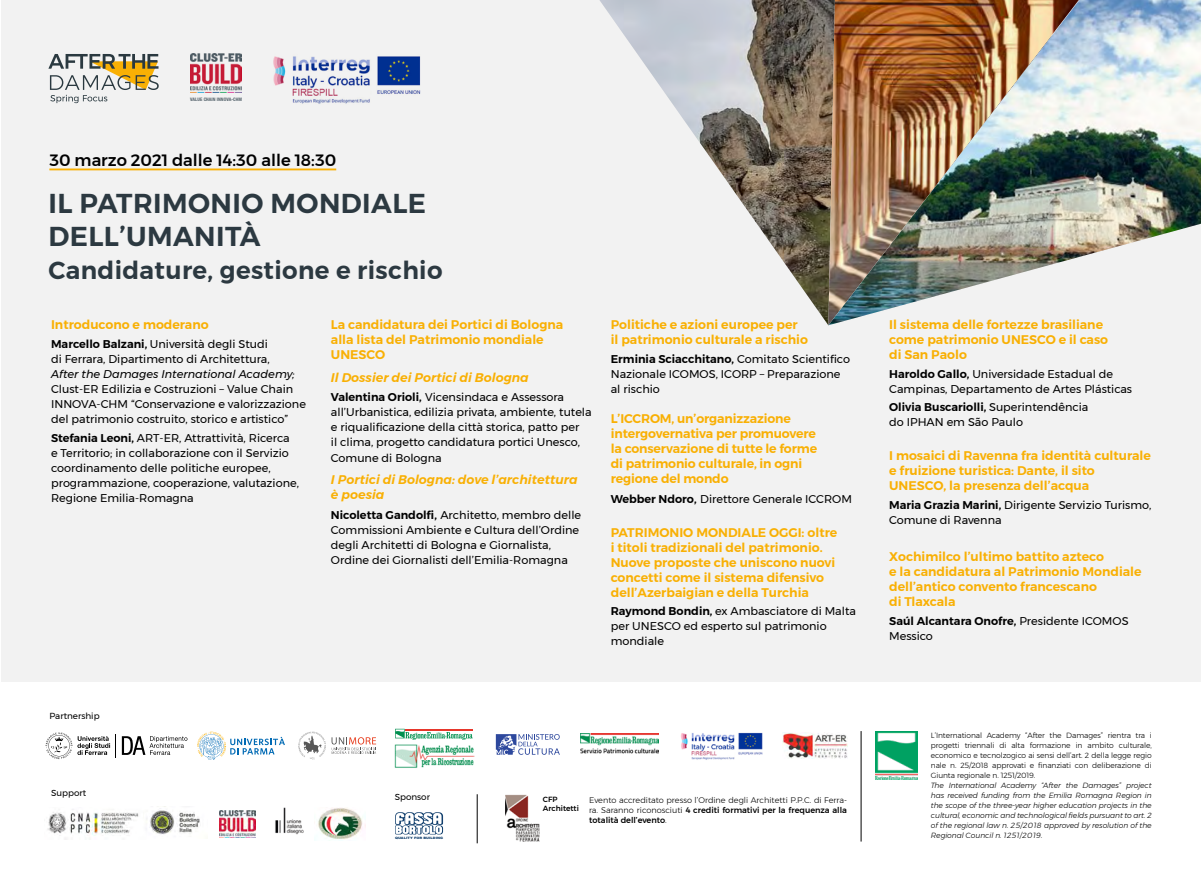
<style>
.page{position:relative;width:1201px;height:877px;background:#fff}
.page>*{position:absolute;margin:0;border:0;box-sizing:border-box;transform-origin:0 0}
.t1{font:600 27.25px/32.8px "Montserrat";letter-spacing:.015em;color:#2c3941}
.t2{font:600 24.5px "Montserrat";letter-spacing:.015em;color:#2c3941}
.t3{font:500 16.38px "Montserrat";color:#000}
.t4{font:600 12.5px/15px "Montserrat";color:#f9b004}
.t5{font:italic 600 12.5px/15.6px "Montserrat";color:#f9b004}
.t6{font:11.25px/15px "Montserrat";color:#000}
.t7{font:italic 11.25px "Montserrat";color:#000}
.t8{font:8.75px "Montserrat";color:#000}
.t9{font:300 8.12px/9.8px "Montserrat";color:#000;text-align:justify}
.t10{font:italic 300 7.5px/10px "Montserrat";letter-spacing:-.01em;color:#000;text-align:justify}
.t11{font:300 7.5px/10px "Montserrat";letter-spacing:-.01em;color:#000;text-align:justify}
.t12{font:500 7.5px/9px "Montserrat";color:#000}
.t13{font:700 condensed 4.75px "Helvetica Neue";letter-spacing:.01em;color:#55636c}
.t14{font:900 3.12px "Arial";color:#12406e;scale:1.15 1}
.s1{font-weight:600}
.s2{font-weight:500}
</style>
<div class="page">
<svg style="left:298px;top:732px;width:78px;height:28px"></svg>
<svg style="left:197px;top:732px;width:88px;height:28px"></svg>
<svg style="left:122px;top:736px;width:65px;height:19px"></svg>
<svg style="left:46px;top:732px;width:70px;height:27px"></svg>
<img style="left:275px;top:807px;width:29px;height:28px">
<img style="left:150px;top:806px;width:50px;height:29px">
<img style="left:47px;top:809px;width:100px;height:30px">
<img style="left:219px;top:810px;width:36px;height:28px">
<img style="left:318px;top:808px;width:48px;height:31px">
<img style="left:681px;top:732px;width:82px;height:28px">
<svg style="left:395px;top:812px;width:48px;height:23px"></svg>
<img style="left:505px;top:795px;width:34px;height:46px">
<hr style="left:860px;top:731px;width:1px;height:111px;background:#000">
<hr style="left:477px;top:794px;width:1px;height:49px;background:#000">
<img style="left:875px;top:731px;width:42px;height:49px">
<img style="left:782px;top:732px;width:64px;height:26px">
<svg style="left:395px;top:729px;width:77px;height:11px"></svg>
<img style="left:394px;top:744px;width:80px;height:24px">
<img style="left:580px;top:734px;width:78px;height:20px">
<svg style="left:495px;top:734px;width:64px;height:21px"></svg>
<div style="left:1px;top:1px;width:1198px;height:681px;background:#f2f2f2"></div>
<hr style="left:49px;top:169px;width:287px;height:1px;background:#f9b004">
<img style="left:273px;top:56px;width:148px;height:48px">
<svg style="left:48px;top:54px;width:111px;height:49px"></svg>
<img style="left:191px;top:54px;width:50px;height:39px">
<img style="left:599px;top:0;width:229px;height:325px">
<img style="left:828px;top:0;width:372px;height:325px">
<p class="t13" style="left:190px;top:97px;width:53px">VALUE CHAIN INNOVA-CHM</p>
<h3 class="t3" style="left:49px;top:147px;width:288px">30 marzo 2021 dalle 14:30 alle 18:30</h3>
<h1 class="t1" style="left:48px;top:187px;width:379px">IL PATRIMONIO MONDIALE<br>DELL’UMANITÀ</h1>
<h2 class="t2" style="left:48px;top:251px;width:395px">Candidature, gestione e rischio</h2>
<p class="t4" style="left:51px;top:317px;width:159px">Introducono e moderano</p>
<p class="t6" style="left:51px;top:336px;width:220px;line-height:15.6px"><span class="s1">Marcello Balzani,</span> Università degli Studi di Ferrara, Dipartimento di Architettura,</p>
<p class="t7" style="left:51px;top:366px;width:245px">After the Damages International Academy;</p>
<p class="t6" style="left:51px;top:382px;width:256px">Clust-ER Edilizia e Costruzioni – Value Chain<br>INNOVA-CHM “Conservazione e valorizzazione del patrimonio costruito, storico e artistico”</p>
<p class="t6" style="left:51px;top:430px;width:249px"><span class="s1">Stefania Leoni,</span> ART-ER, Attrattività, Ricerca e Territorio; in collaborazione con il Servizio coordinamento delle politiche europee, programmazione, cooperazione, valutazione, Regione Emilia-Romagna</p>
<p class="t4" style="left:331px;top:317px;width:234px">La candidatura dei Portici di Bologna alla lista del Patrimonio mondiale<br>UNESCO</p>
<p class="t5" style="left:331px;top:370px;width:199px">Il Dossier dei Portici di Bologna</p>
<p class="t6" style="left:331px;top:389px;width:262px"><span class="s1">Valentina Orioli,</span> Vicensindaca e Assessora all’Urbanistica, edilizia privata, ambiente, tutela e riqualificazione della città storica, patto per<br>il clima, progetto candidatura portici Unesco, Comune di Bologna</p>
<p class="t5" style="left:331px;top:472px;width:248px">I Portici di Bologna: dove l’architettura è poesia</p>
<p class="t6" style="left:331px;top:507px;width:252px"><span class="s1">Nicoletta Gandolfi,</span> Architetto, membro delle Commissioni Ambiente e Cultura dell’Ordine degli Architetti di Bologna e Giornalista, Ordine dei Giornalisti dell’Emilia-Romagna</p>
<p class="t4" style="left:610px;top:317px;width:199px">Politiche e azioni europee per il patrimonio culturale a rischio</p>
<p class="t6" style="left:610px;top:351px;width:241px"><span class="s1">Erminia Sciacchitano,</span> Comitato Scientifico<br>Nazionale ICOMOS, ICORP – Preparazione al rischio</p>
<p class="t4" style="left:610px;top:411px;width:208px">L’ICCROM, un’organizzazione intergovernativa per promuovere la conservazione di tutte le forme di patrimonio culturale, in ogni regione del mondo</p>
<p class="t6" style="left:610px;top:491px;width:243px"><span class="s1">Webber Ndoro,</span> Direttore Generale ICCROM</p>
<p class="t4" style="left:610px;top:525px;width:228px">PATRIMONIO MONDIALE OGGI: oltre i titoli tradizionali del patrimonio.<br>Nuove proposte che uniscono nuovi concetti come il sistema difensivo dell’Azerbaigian e della Turchia</p>
<p class="t6" style="left:610px;top:604px;width:247px"><span class="s1">Raymond Bondin,</span> ex Ambasciatore di Malta per UNESCO ed esperto sul patrimonio mondiale</p>
<p class="t8" style="left:49px;top:710px;width:52px">Partnership</p>
<p class="t8" style="left:51px;top:786px;width:37px">Support</p>
<p class="t8" style="left:394px;top:790px;width:37px">Sponsor</p>
<p class="t14" style="left:395px;top:836px;width:43px">QUALITY FOR BUILDING</p>
<p class="t12" style="left:543px;top:795px;width:37px">CFP<br>Architetti</p>
<p class="t9" style="left:589px;top:795px;width:259px">Evento accreditato presso l’Ordine degli Architetti P.P.C. di Ferra&shy;ra. Saranno riconosciuti <span class="s2">4 crediti formativi per la frequenza alla totalità dell’evento</span>.</p>
<p class="t4" style="left:889px;top:317px;width:220px">Il sistema delle fortezze brasiliane come patrimonio UNESCO e il caso di San Paolo</p>
<p class="t6" style="left:889px;top:366px;width:244px"><span class="s1">Haroldo Gallo,</span> Universidade Estadual de<br>Campinas, Departamento de Artes Plásticas</p>
<p class="t6" style="left:889px;top:400px;width:201px"><span class="s1">Olivia Buscariolli,</span> Superintendência do IPHAN em São Paulo</p>
<p class="t4" style="left:889px;top:448px;width:263px">I mosaici di Ravenna fra identità culturale e fruizione turistica: Dante, il sito<br>UNESCO, la presenza dell’acqua</p>
<p class="t6" style="left:889px;top:497px;width:264px"><span class="s1">Maria Grazia Marini,</span> Dirigente Servizio Turismo,<br>Comune di Ravenna</p>
<p class="t4" style="left:889px;top:549px;width:254px">Xochimilco l’ultimo battito azteco<br>e la candidatura al Patrimonio Mondiale dell’antico convento francescano<br>di Tlaxcala</p>
<p class="t6" style="left:889px;top:613px;width:241px;line-height:15.6px"><span class="s1">Saúl Alcantara Onofre,</span> Presidente ICOMOS<br>Messico</p>
<p class="t11" style="left:930px;top:731px;width:222px">L’International Academy “After the Damages” rientra tra i progetti triennali di alta formazione in ambito culturale, economico e tecnolzogico ai sensi dell’art. 2 della legge regio nale n. 25/2018 approvati e finanziati con deliberazione di Giunta regionale n. 1251/2019.</p>
<p class="t10" style="left:930px;top:781px;width:222px">The International Academy “After the Damages” project has received funding from the Emilia Romagna Region in the scope of the three-year higher education projects in the cultural, economic and technological fields pursuant to art. 2 of the regional law n. 25/2018 approved by resolution of the Regional Council n. 1251/2019.</p>
</div>
